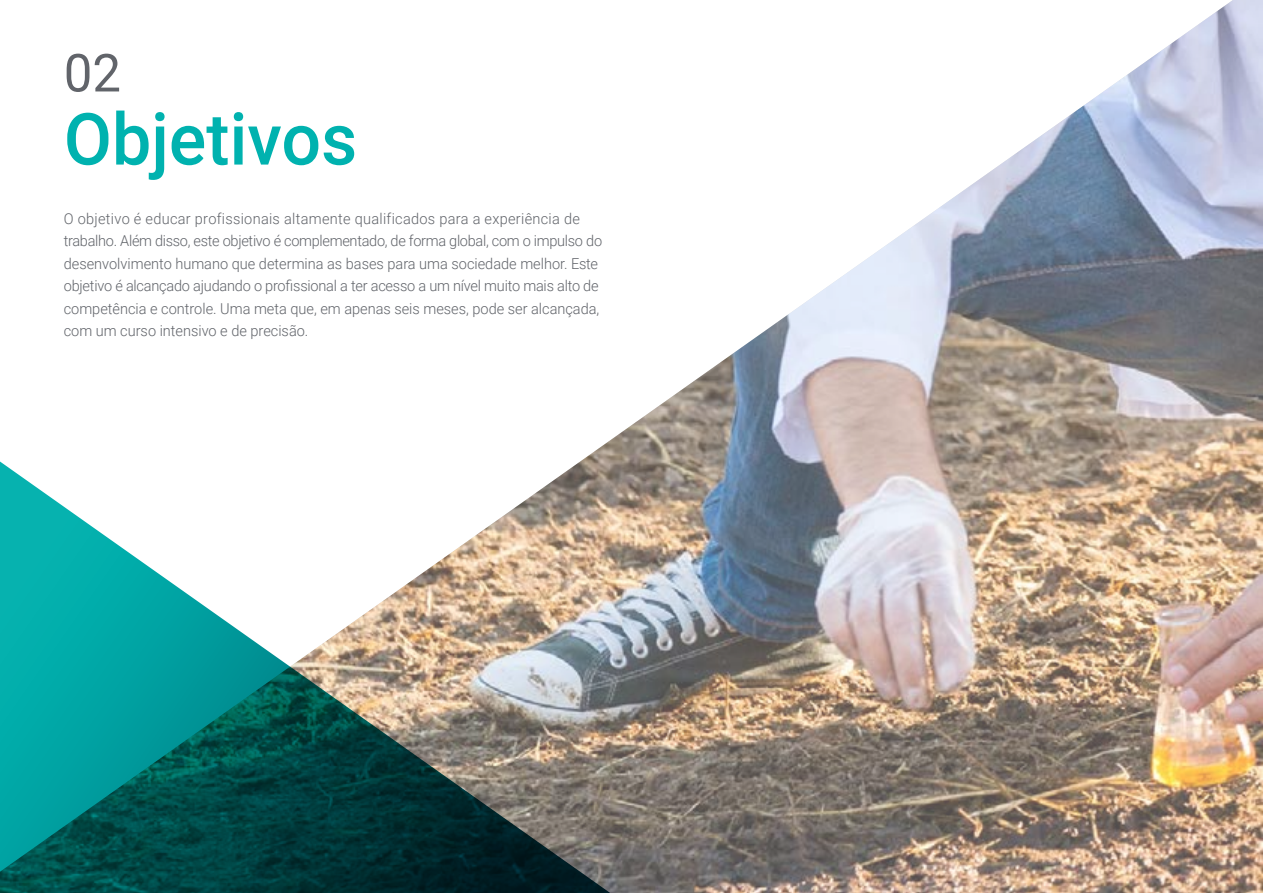
<style>
.page{position:relative;width:1263px;height:893px;background:#fff}
.page>*{position:absolute;margin:0;border:0;box-sizing:border-box;transform-origin:0 0}
.t1{font:500 72px "Roboto";color:#00b2af}
.t2{font:52.5px "Roboto";color:#61646a}
.t3{font:300 15px/22.5px "Roboto";color:#61646a}
</style>
<div class="page">
<img style="left:602px;top:0;width:661px;height:893px">
<svg style="left:0;top:446px;width:640px;height:447px"></svg>
<h2 class="t2" style="left:64px;top:36px;width:59px">02</h2>
<h1 class="t1" style="left:64px;top:89px;width:295px">Objetivos</h1>
<p class="t3" style="left:64px;top:207px;width:540px">O objetivo é educar profissionais altamente qualificados para a experiência de trabalho. Além disso, este objetivo é complementado, de forma global, com o impulso do desenvolvimento humano que determina as bases para uma sociedade melhor. Este objetivo é alcançado ajudando o profissional a ter acesso a um nível muito mais alto de competência e controle. Uma meta que, em apenas seis meses, pode ser alcançada, com um curso intensivo e de precisão.</p>
</div>
